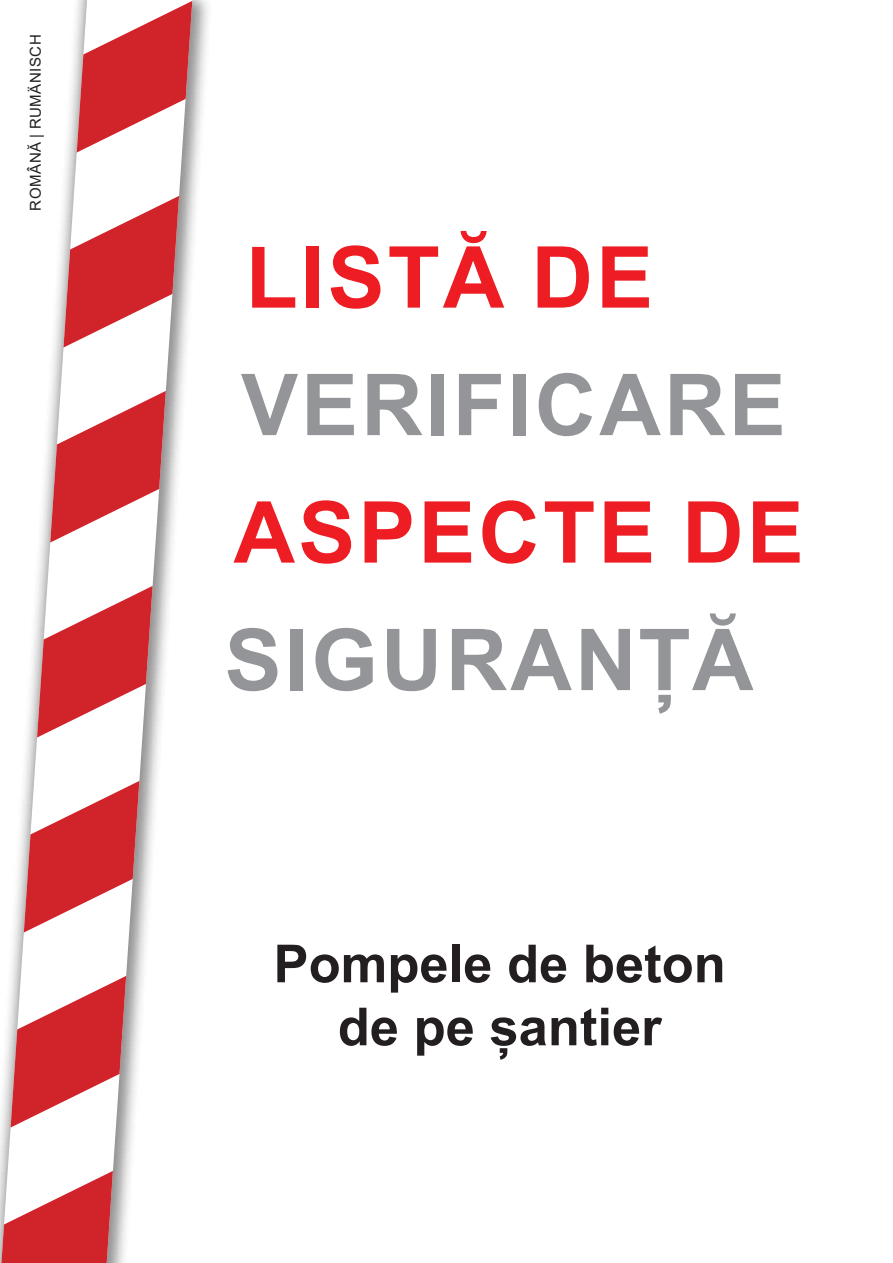
<style>
.page{position:relative;width:893px;height:1263px;background:#fff}
.page>*{position:absolute;margin:0;border:0;box-sizing:border-box;transform-origin:0 0}
.t1{font:700 85.5px "Arial";letter-spacing:.035em;color:#939598}
.t2{font:700 85.5px "Arial";letter-spacing:.035em;color:#ee1d23}
.t3{font:700 52.5px/63px "Arial";color:#231f20;text-align:center}
.t4{font:15px "Arial";letter-spacing:.035em;color:#231f20}
</style>
<div class="page">
<div style="left:0;top:0;width:213px;height:1263px;background:#231f20;opacity:.5"></div>
<svg style="left:1px;top:0;width:191px;height:1263px"></svg>
<svg style="left:0;top:1165px;width:115px;height:98px"></svg>
<svg style="left:8px;top:970px;width:121px;height:163px"></svg>
<svg style="left:21px;top:775px;width:121px;height:163px"></svg>
<svg style="left:35px;top:580px;width:120px;height:163px"></svg>
<svg style="left:48px;top:385px;width:120px;height:163px"></svg>
<svg style="left:61px;top:190px;width:121px;height:163px"></svg>
<svg style="left:74px;top:0;width:121px;height:159px"></svg>
<p class="t4" style="left:25px;top:211px;width:178px;rotate:-90deg">ROMÂNĂ | RUMÄNISCH</p>
<h1 class="t2" style="left:246px;top:217px;width:409px">LISTĂ DE</h1>
<h1 class="t1" style="left:241px;top:345px;width:546px">VERIFICARE</h1>
<h1 class="t2" style="left:234px;top:472px;width:572px">ASPECTE DE</h1>
<h1 class="t1" style="left:225px;top:600px;width:531px">SIGURANȚĂ</h1>
<p class="t3" style="left:274px;top:933px;width:454px">Pompele de beton de pe șantier</p>
</div>
